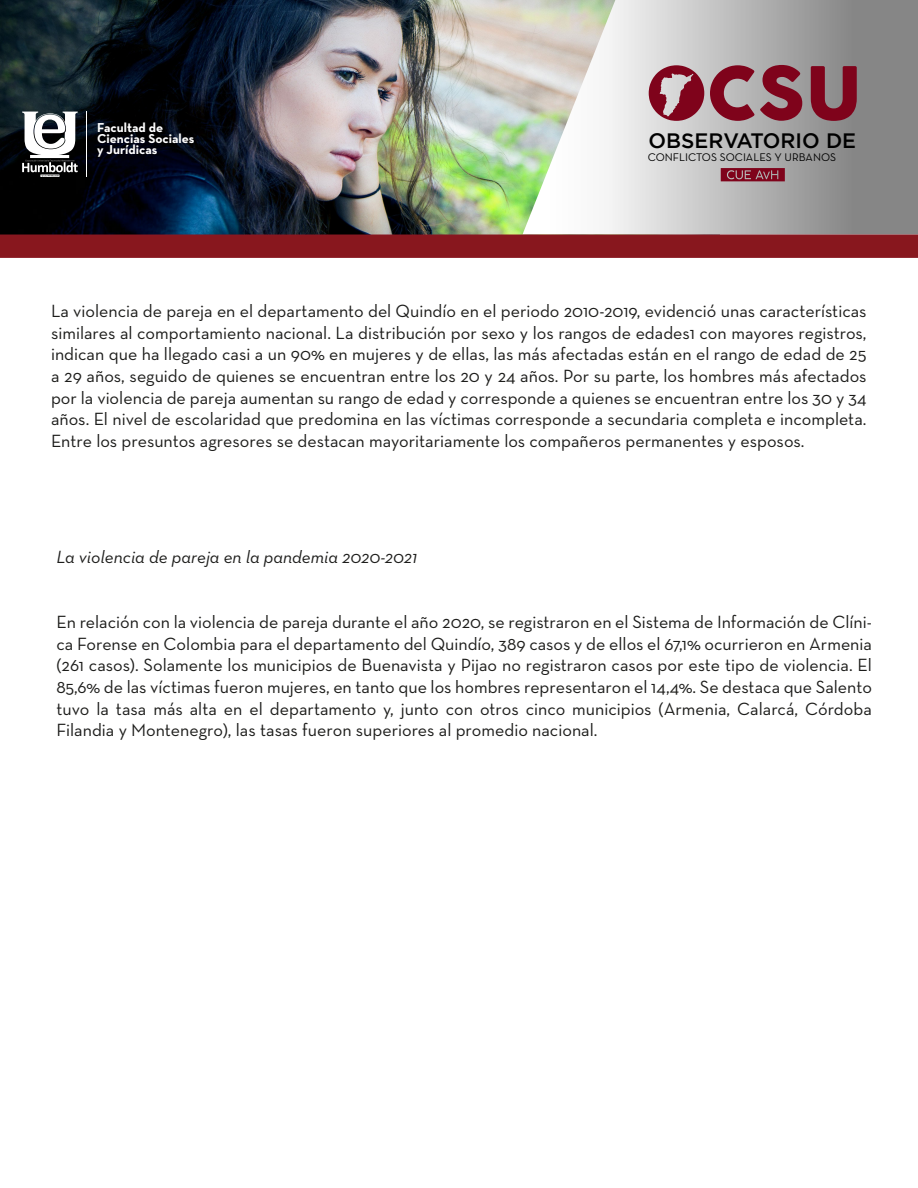
<style>
.page{position:relative;width:918px;height:1188px;background:#fff}
.page>*{position:absolute;margin:0;border:0;box-sizing:border-box;transform-origin:0 0}
.t1{font:500 20.85px "Gotham";color:#000}
.t2{font:18px/21.6px "Neutra Text";color:#1d1d1b;text-align:justify}
.t3{font:italic 18px "Neutra Text";color:#1d1d1b}
.t4{font:700 13.2px/11.1px "Neutra Text";color:#fff}
.t5{font:11.25px "Neutra Text";color:#000}
</style>
<div class="page">
<img style="left:0;top:0;width:522px;height:235px">
<svg style="left:22px;top:112px;width:56px;height:65px"></svg>
<hr style="left:86px;top:112px;width:1px;height:65px;background:#fff">
<svg style="left:522px;top:0;width:396px;height:235px"></svg>
<div style="left:0;top:235px;width:918px;height:23px;background:#88171e"></div>
<svg style="left:710px;top:65px;width:92px;height:56px;background:#975662"></svg>
<svg style="left:811px;top:66px;width:46px;height:55px;background:#843645"></svg>
<svg style="left:649px;top:65px;width:55px;height:56px;background:#a55f6c"></svg>
<svg style="left:721px;top:168px;width:64px;height:13px"></svg>
<p class="t4" style="left:97px;top:121px;width:99px">Facultad de<br>Ciencias Sociales y Jurídicas</p>
<p class="t1" style="left:649px;top:128px;width:209px">OBSERVATORIO DE</p>
<p class="t5" style="left:648px;top:150px;width:190px">CONFLICTOS SOCIALES Y URBANOS</p>
<p class="t2" style="left:51px;top:300px;width:817px">La violencia de pareja en el departamento del Quindío en el periodo 2010-2019, evidenció unas características similares al comportamiento nacional. La distribución por sexo y los rangos de edades1 con mayores registros, indican que ha llegado casi a un 90% en mujeres y de ellas, las más afectadas están en el rango de edad de 25 a 29 años, seguido de quienes se encuentran entre los 20 y 24 años. Por su parte, los hombres más afectados por la violencia de pareja aumentan su rango de edad y corresponde a quienes se encuentran entre los 30 y 34 años. El nivel de escolaridad que predomina en las víctimas corresponde a secundaria completa e incompleta.<br>Entre los presuntos agresores se destacan mayoritariamente los compañeros permanentes y esposos.</p>
<p class="t3" style="left:56px;top:546px;width:362px">La violencia de pareja en la pandemia 2020-2021</p>
<p class="t2" style="left:56px;top:611px;width:817px">En relación con la violencia de pareja durante el año 2020, se registraron en el Sistema de Información de Clíni&shy;ca Forense en Colombia para el departamento del Quindío, 389 casos y de ellos el 67,1% ocurrieron en Armenia (261 casos). Solamente los municipios de Buenavista y Pijao no registraron casos por este tipo de violencia. El 85,6% de las víctimas fueron mujeres, en tanto que los hombres representaron el 14,4%. Se destaca que Salento tuvo la tasa más alta en el departamento y, junto con otros cinco municipios (Armenia, Calarcá, Córdoba Filandia y Montenegro), las tasas fueron superiores al promedio nacional.</p>
</div>
